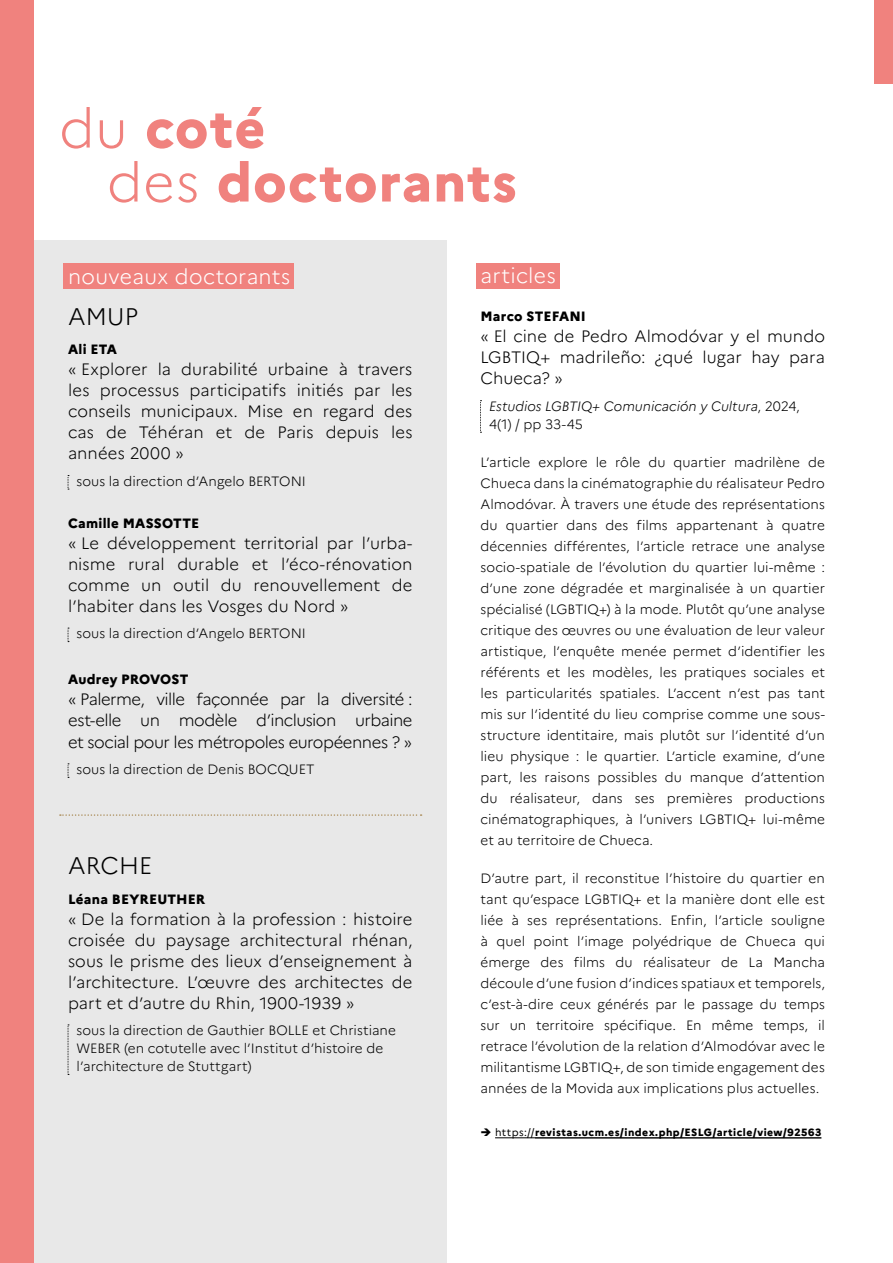
<style>
.page{position:relative;width:893px;height:1263px;background:#fff}
.page>*{position:absolute;margin:0;border:0;box-sizing:border-box;transform-origin:0 0}
.t1{font:800 54px/54px "Marianne";letter-spacing:.02em;color:#f0827e}
.t2{font:300 24px "Marianne";letter-spacing:.005em;color:#000}
.t3{font:300 21px "Marianne";letter-spacing:.015em;color:#fff}
.t4{font:300 16.5px/21px "Marianne";color:#000;text-align:justify}
.t5{font:300 13.5px/21px "Marianne";color:#000;text-align:justify}
.t6{font:800 13.5px "Marianne";letter-spacing:.015em;color:#000}
.t7{font:italic 300 13.5px/18px "Marianne";color:#000}
.t8{font:800 10.5px "Marianne";letter-spacing:.045em;color:#000}
.s1{font-weight:300}
.s2{font-style:normal}
.s3{font-weight:400}
</style>
<div class="page">
<div style="left:0;top:0;width:34px;height:1263px;background:#f0827e"></div>
<div style="left:874px;top:0;width:19px;height:84px;background:#f0827e"></div>
<div style="left:34px;top:240px;width:412px;height:1023px;background:#e8e8e8"></div>
<div style="left:64px;top:264px;width:230px;height:25px;background:#f0827e"></div>
<svg style="left:68px;top:475px;width:1px;height:15px"></svg>
<svg style="left:68px;top:628px;width:1px;height:14px"></svg>
<svg style="left:68px;top:763px;width:1px;height:15px"></svg>
<svg style="left:68px;top:1024px;width:1px;height:51px"></svg>
<svg style="left:60px;top:814px;width:362px;height:2px"></svg>
<div style="left:476px;top:263px;width:84px;height:26px;background:#f0827e"></div>
<svg style="left:480px;top:400px;width:1px;height:33px"></svg>
<hr style="left:495px;top:1137px;width:40px;height:1px;background:#000">
<hr style="left:535px;top:1137px;width:286px;height:1px;background:#000">
<h1 class="t1" style="left:107px;top:101px;width:411px;text-indent:-48px"><span class="s1">du</span> coté<br><span class="s1">des</span> doctorants</h1>
<h3 class="t3" style="left:68px;top:263px;width:224px">nouveaux doctorants</h3>
<h2 class="t2" style="left:68px;top:301px;width:72px">AMUP</h2>
<p class="t6" style="left:68px;top:341px;width:50px">Ali ETA</p>
<p class="t4" style="left:68px;top:359px;width:346px">« Explorer la durabilité urbaine à travers les processus participatifs initiés par les conseils municipaux. Mise en regard des cas de Téhéran et de Paris depuis les années 2000 »</p>
<p class="t5" style="left:77px;top:470px;width:231px">sous la direction d’Angelo BERTONI</p>
<p class="t6" style="left:68px;top:515px;width:133px">Camille MASSOTTE</p>
<p class="t4" style="left:68px;top:532px;width:346px">« Le développement territorial par l’urba&shy;nisme rural durable et l’éco-rénovation comme un outil du renouvellement de l’habiter dans les Vosges du Nord »</p>
<p class="t5" style="left:77px;top:623px;width:231px">sous la direction d’Angelo BERTONI</p>
<p class="t6" style="left:68px;top:671px;width:122px">Audrey PROVOST</p>
<p class="t4" style="left:68px;top:689px;width:346px">« Palerme, ville façonnée par la diversité : est-elle un modèle d’inclusion urbaine et social pour les métropoles européennes ? »</p>
<p class="t5" style="left:77px;top:759px;width:240px">sous la direction de Denis BOCQUET</p>
<h2 class="t2" style="left:68px;top:851px;width:86px">ARCHE</h2>
<p class="t6" style="left:68px;top:890px;width:139px">Léana BEYREUTHER</p>
<p class="t4" style="left:68px;top:908px;width:346px">« De la formation à la profession : histoire croisée du paysage architectural rhénan, sous le prisme des lieux d’enseignement à l’architecture. L’œuvre des architectes de part et d’autre du Rhin, 1900-1939 »</p>
<p class="t5" style="left:77px;top:1021px;width:321px;line-height:18px;text-align:left">sous la direction de Gauthier BOLLE et Christiane<br>WEBER (en cotutelle avec l’Institut d’histoire de l’architecture de Stuttgart)</p>
<h3 class="t3" style="left:480px;top:263px;width:77px">articles</h3>
<p class="t6" style="left:480px;top:308px;width:107px">Marco STEFANI</p>
<p class="t4" style="left:480px;top:326px;width:346px">« El cine de Pedro Almodóvar y el mundo LGBTIQ+ madrileño: ¿qué lugar hay para Chueca? »</p>
<p class="t7" style="left:489px;top:397px;width:312px">Estudios LGBTIQ+ Comunicación y Cultura<span class="s2">, 2024,<br>4(1) / pp 33-45</span></p>
<p class="t5" style="left:480px;top:451px;width:346px">L’article explore le rôle du quartier madrilène de Chueca dans la cinématographie du réalisateur Pedro Almodóvar. À travers une étude des représentations du quartier dans des films appartenant à quatre décennies différentes, l’article retrace une analyse socio-spatiale de l’évolution du quartier lui-même : d’une zone dégradée et marginalisée à un quartier spécialisé (LGBTIQ+) à la mode. Plutôt qu’une analyse critique des œuvres ou une évaluation de leur valeur artistique, l’enquête menée permet d’identifier les référents et les modèles, les pratiques sociales et les particularités spatiales. L’accent n’est pas tant mis sur l’identité du lieu comprise comme une sous&shy;structure identitaire, mais plutôt sur l’identité d’un lieu physique : le quartier. L’article examine, d’une part, les raisons possibles du manque d’attention du réalisateur, dans ses premières productions cinématographiques, à l’univers LGBTIQ+ lui-même et au territoire de Chueca.</p>
<p class="t5" style="left:480px;top:868px;width:346px">D’autre part, il reconstitue l’histoire du quartier en tant qu’espace LGBTIQ+ et la manière dont elle est liée à ses représentations. Enfin, l’article souligne à quel point l’image polyédrique de Chueca qui émerge des films du réalisateur de La Mancha découle d’une fusion d’indices spatiaux et temporels, c’est-à-dire ceux générés par le passage du temps sur un territoire spécifique. En même temps, il retrace l’évolution de la relation d’Almodóvar avec le militantisme LGBTIQ+, de son timide engagement des années de la Movida aux implications plus actuelles.</p>
<p class="t8" style="left:495px;top:1126px;width:328px"><span class="s3">https://</span>revistas.ucm.es/index.php/ESLG/article/view/92563</p>
</div>
